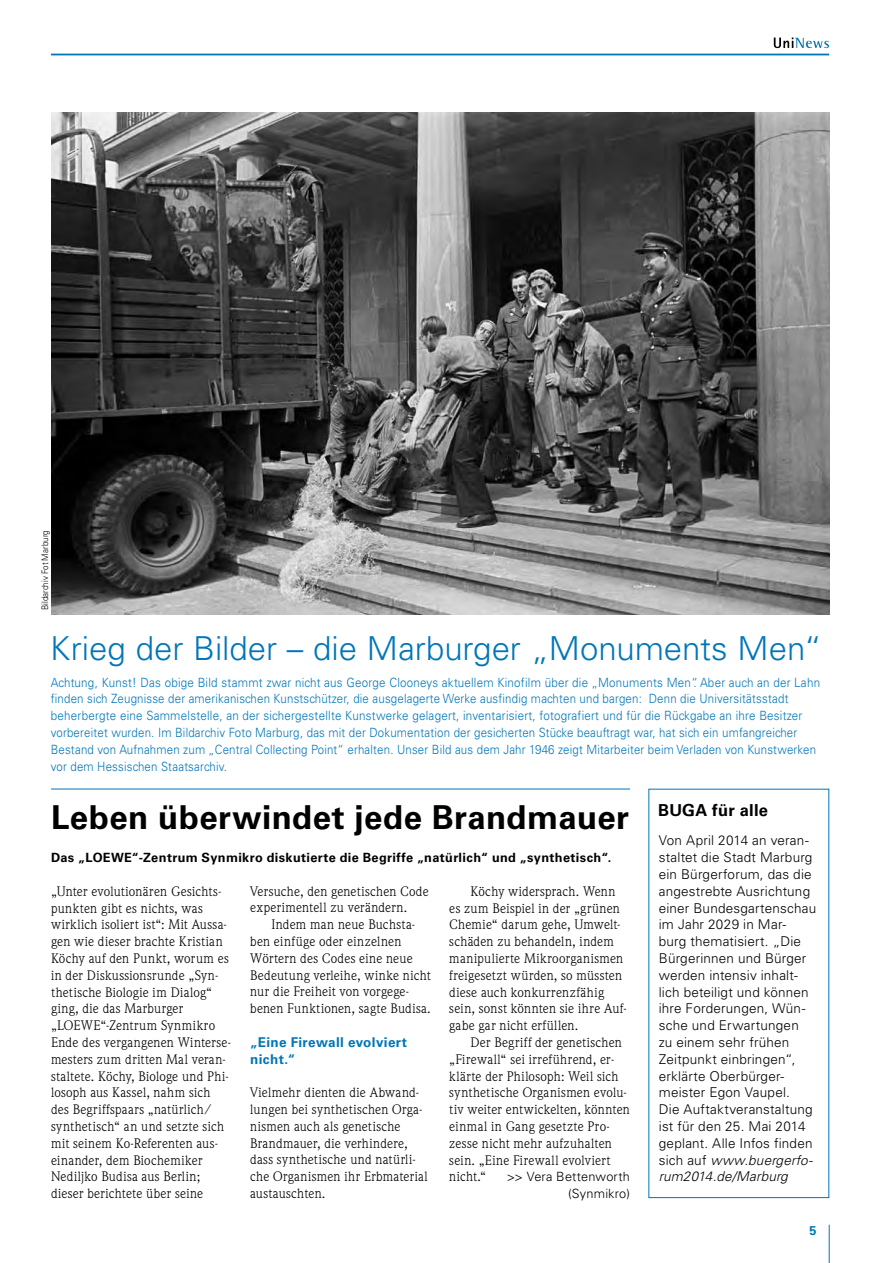
<style>
.page{position:relative;width:893px;height:1263px;background:#fff}
.page>*{position:absolute;margin:0;border:0;box-sizing:border-box;transform-origin:0 0}
.t1{font:300 33px "Univers LT Std";letter-spacing:-.005em;color:#0076b9}
.t2{font:700 33px "Univers LT Std";letter-spacing:.015em;color:#000}
.t3{font:700 16.5px "Univers LT Std";letter-spacing:.015em;color:#000}
.t4{font:13.5px/16.8px "Weidemann Std";letter-spacing:.02em;color:#000}
.t5{font:300 13.5px/16.8px "Univers LT Std";letter-spacing:.015em;color:#000}
.t6{font:700 13.5px/16.8px "Univers LT Std";letter-spacing:.025em;color:#0076b9}
.t7{font:300 12.75px/16.8px "Univers LT Std";letter-spacing:.015em;color:#0076b9;scale:.91 1}
.t8{font:700 12.75px "Univers LT Std";letter-spacing:.03em;color:#000}
.t9{font:300 12.75px/16.8px "Univers LT Std";letter-spacing:.015em;color:#000;text-align:right}
.t10{font:700 12.75px "Univers LT Std";color:#0076b9}
.t11{font:300 9px "Univers LT Std";letter-spacing:.005em;color:#000;scale:.88 1}
.s1{font-style:italic}
</style>
<div class="page">
<hr style="left:829px;top:1225px;width:1px;height:38px;background:#0076b9">
<hr style="left:51px;top:54px;width:778px;height:1px;background:#0076b9">
<svg style="left:774px;top:38px;width:55px;height:10px"></svg>
<img style="left:51px;top:113px;width:778px;height:501px">
<hr style="left:51px;top:789px;width:579px;height:1px;background:#0076b9">
<p class="t11" style="left:40px;top:610px;width:92px;rotate:-90deg">Bildarchiv Fot Marburg</p>
<p class="t1" style="left:50px;top:629px;width:773px">Krieg der Bilder – die Marburger „Monuments Men“</p>
<p class="t7" style="left:51px;top:674px;width:847px">Achtung, Kunst! Das obige Bild stammt zwar nicht aus George Clooneys aktuellem Kinofilm über die „Monuments Men“. Aber auch an der Lahn finden sich Zeugnisse der amerikanischen Kunstschützer, die ausgelagerte Werke ausfindig machten und bargen: Denn die Universitätsstadt beherbergte eine Sammelstelle, an der sichergestellte Kunstwerke gelagert, inventarisiert, fotografiert und für die Rückgabe an ihre Besitzer vorbereitet wurden. Im Bildarchiv Foto Marburg, das mit der Dokumentation der gesicherten Stücke beauftragt war, hat sich ein umfangreicher Bestand von Aufnahmen zum „Central Collecting Point“ erhalten. Unser Bild aus dem Jahr 1946 zeigt Mitarbeiter beim Verladen von Kunstwerken vor dem Hessischen Staatsarchiv.</p>
<p class="t2" style="left:51px;top:798px;width:579px">Leben überwindet jede Brandmauer</p>
<p class="t8" style="left:51px;top:850px;width:562px">Das „LOEWE“-Zentrum Synmikro diskutierte die Begriffe „natürlich“ und „synthetisch“.</p>
<p class="t4" style="left:51px;top:883px;width:181px">„Unter evolutionären Gesichts&shy;punkten gibt es nichts, was wirklich isoliert ist“: Mit Aussa&shy;gen wie dieser brachte Kristian<br>Köchy auf den Punkt, worum es in der Diskussionsrunde „Syn&shy;thetische Biologie im Dialog“ ging, die das Marburger „LOEWE“-Zentrum Synmikro<br>Ende des vergangenen Winterse&shy;mesters zum dritten Mal veran&shy;staltete. Köchy, Biologe und Phi&shy;losoph aus Kassel, nahm sich des Begriffspaars „natürlich/ synthetisch“ an und setzte sich mit seinem Ko-Referenten aus&shy;einander, dem Biochemiker<br>Nediljko Budisa aus Berlin; dieser berichtete über seine</p>
<p class="t4" style="left:250px;top:882px;width:180px">Versuche, den genetischen Code</p>
<p class="t4" style="left:471px;top:883px;width:147px">Köchy widersprach. Wenn</p>
<p class="t4" style="left:449px;top:899px;width:172px">es zum Beispiel in der „grünen</p>
<p class="t4" style="left:449px;top:916px;width:173px">Chemie“ darum gehe, Umwelt-</p>
<p class="t4" style="left:449px;top:933px;width:166px">schäden zu behandeln, indem</p>
<p class="t4" style="left:449px;top:950px;width:175px">manipulierte Mikroorganismen</p>
<p class="t4" style="left:449px;top:967px;width:174px">freigesetzt würden, so müssten</p>
<p class="t4" style="left:449px;top:983px;width:156px">diese auch konkurrenzfähig</p>
<p class="t4" style="left:449px;top:1000px;width:179px">sein, sonst könnten sie ihre Auf-</p>
<p class="t4" style="left:449px;top:1017px;width:130px">gabe gar nicht erfüllen.</p>
<p class="t4" style="left:471px;top:1034px;width:153px">Der Begriff der genetischen</p>
<p class="t4" style="left:449px;top:1050px;width:166px">„Firewall“ sei irreführend, er-</p>
<p class="t4" style="left:449px;top:1067px;width:171px">klärte der Philosoph: Weil sich</p>
<p class="t4" style="left:449px;top:1084px;width:179px">synthetische Organismen evolu-</p>
<p class="t4" style="left:449px;top:1101px;width:182px">tiv weiter entwickelten, könnten</p>
<p class="t4" style="left:449px;top:1118px;width:162px">einmal in Gang gesetzte Pro-</p>
<p class="t4" style="left:449px;top:1134px;width:164px">zesse nicht mehr aufzuhalten</p>
<p class="t4" style="left:449px;top:1151px;width:163px">sein. „Eine Firewall evolviert</p>
<p class="t4" style="left:449px;top:1168px;width:38px">nicht.“</p>
<p class="t9" style="left:507px;top:1168px;width:125px">&gt;&gt; Vera Bettenworth (Synmikro)</p>
<p class="t4" style="left:250px;top:899px;width:159px">experimentell zu verändern.</p>
<p class="t4" style="left:271px;top:916px;width:145px">Indem man neue Buchsta-</p>
<p class="t4" style="left:250px;top:933px;width:153px">ben einfüge oder einzelnen</p>
<p class="t4" style="left:250px;top:950px;width:164px">Wörtern des Codes eine neue</p>
<p class="t4" style="left:250px;top:966px;width:182px">Bedeutung verleihe, winke nicht</p>
<p class="t4" style="left:250px;top:983px;width:161px">nur die Freiheit von vorgege-</p>
<p class="t4" style="left:250px;top:1000px;width:182px">benen Funktionen, sagte Budisa.</p>
<p class="t6" style="left:250px;top:1034px;width:158px">„Eine Firewall evolviert nicht.“</p>
<p class="t4" style="left:250px;top:1084px;width:179px">Vielmehr dienten die Abwand&shy;lungen bei synthetischen Orga&shy;nismen auch als genetische<br>Brandmauer, die verhindere, dass synthetische und natürli&shy;che Organismen ihr Erbmaterial austauschten.</p>
<p class="t3" style="left:658px;top:800px;width:111px">BUGA für alle</p>
<p class="t5" style="left:659px;top:832px;width:159px">Von April 2014 an veran&shy;staltet die Stadt Marburg ein Bürgerforum, das die angestrebte Ausrichtung einer Bundesgartenschau im Jahr 2029 in Mar&shy;burg thematisiert. „Die<br>Bürgerinnen und Bürger werden intensiv inhalt&shy;lich beteiligt und können ihre Forderungen, Wün&shy;sche und Erwartungen<br>zu einem sehr frühen<br>Zeitpunkt einbringen“, erklärte Oberbürger&shy;meister Egon Vaupel.<br>Die Auftaktveranstaltung ist für den 25. Mai 2014 geplant. Alle Infos finden sich auf <span class="s1">www.buergerfo&shy;rum2014.de/Marburg</span></p>
<p class="t10" style="left:809px;top:1223px;width:9px">5</p>
</div>
